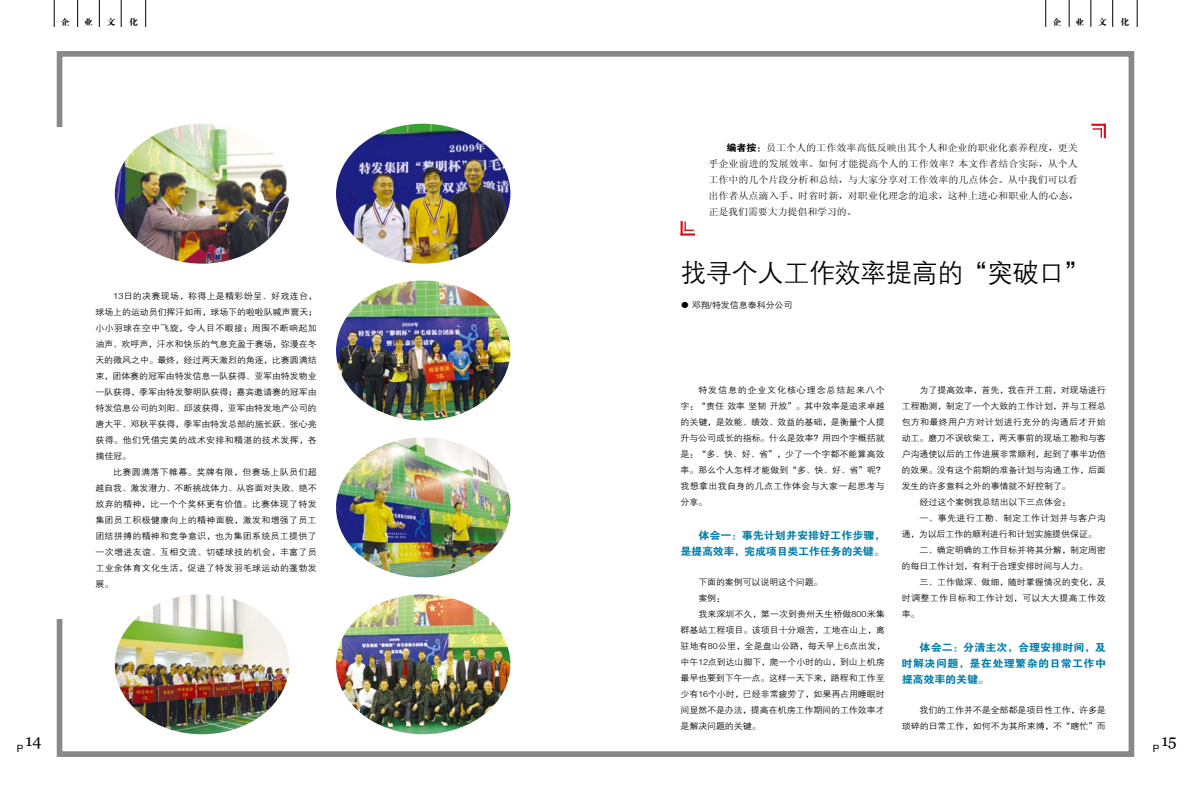
<style>
.page{position:relative;width:1191px;height:808px;background:#fff}
.page>*{position:absolute;margin:0;border:0;box-sizing:border-box;transform-origin:0 0}
.t1{font:26px "FZZDXJW GB1 0";letter-spacing:-.01em;color:#000}
.t2{font:16px "Georgia";color:#000}
.t3{font:10.4px/16px "FZDHTJW GB1 0";letter-spacing:.005em;color:#007fab;text-align:justify;scale:1.05 1}
.t4{font:10.4px/16px "FZDHTJW GB1 0";letter-spacing:-.02em;color:#007fab;text-align:right;scale:1.05 1}
.t5{font:9.5px/16px "Sim Sun";letter-spacing:.005em;color:#000;text-align:justify;scale:1.05 1}
.t6{font:8.6px/16px "FZZDXJW GB1 0";letter-spacing:-.005em;color:#000;text-align:justify;scale:1.05 1}
.t7{font:8.6px "FZZDXJW GB1 0";letter-spacing:.035em;color:#000;scale:1.05 1}
.t8{font:8.6px "FZZDXJW GB1 0";letter-spacing:.04em;color:#000;scale:1.05 1}
.t9{font:8.6px "FZZDXJW GB1 0";letter-spacing:.045em;color:#000;scale:1.05 1}
.t10{font:8.6px "FZDBSJW GB1 0";color:#000;scale:1.05 1}
.s1{font-family:"FZDHTJW GB1 0"}
</style>
<div class="page">
<div style="left:57px;top:51px;width:1077px;height:706px;border:6px solid #898989"></div>
<div style="left:36px;top:128px;width:42px;height:491px;background:#fff"></div>
<img style="left:115px;top:124px;width:174px;height:140px">
<img style="left:336px;top:124px;width:174px;height:140px">
<img style="left:336px;top:437px;width:174px;height:140px">
<img style="left:115px;top:594px;width:174px;height:140px">
<img style="left:336px;top:594px;width:174px;height:140px">
<img style="left:336px;top:281px;width:174px;height:139px">
<svg style="left:1091px;top:124px;width:15px;height:14px"></svg>
<hr style="left:680px;top:233px;width:15px;height:3px;background:#d90b18">
<svg style="left:680px;top:221px;width:14px;height:15px"></svg>
<svg style="left:54px;top:0;width:1px;height:27px"></svg>
<svg style="left:77px;top:0;width:1px;height:27px"></svg>
<svg style="left:99px;top:0;width:1px;height:27px"></svg>
<svg style="left:121px;top:0;width:1px;height:27px"></svg>
<svg style="left:145px;top:0;width:1px;height:27px"></svg>
<svg style="left:1045px;top:0;width:1px;height:27px"></svg>
<svg style="left:1068px;top:0;width:1px;height:27px"></svg>
<svg style="left:1090px;top:0;width:1px;height:27px"></svg>
<svg style="left:1112px;top:0;width:1px;height:27px"></svg>
<svg style="left:1136px;top:0;width:1px;height:27px"></svg>
<p class="t10" style="left:61px;top:18px;width:10px">企</p>
<p class="t10" style="left:84px;top:18px;width:10px">业</p>
<p class="t10" style="left:106px;top:18px;width:10px">文</p>
<p class="t10" style="left:129px;top:18px;width:10px">化</p>
<p class="t6" style="left:95px;top:288px;width:213px;text-indent:18px">13日的决赛现场，称得上是精彩纷呈、好戏连台，球场上的运动员们挥汗如雨，球场下的啦啦队喊声震天；小小羽球在空中飞旋，令人目不暇接；周围不断响起加油声、欢呼声，汗水和快乐的气息充盈于赛场，弥漫在冬天的微风之中。最终，经过两天激烈的角逐，比赛圆满结束，团体赛的冠军由特发信息一队获得、亚军由特发物业一队获得，季军由特发黎明队获得；嘉宾邀请赛的冠军由特发信息公司的刘阳、邱波获得，亚军由特发地产公司的唐大平、邓秋平获得，季军由特发总部的施长跃、张心亮获得。他们凭借完美的战术安排和精湛的技术发挥，各摘佳冠。</p>
<p class="t6" style="left:95px;top:464px;width:212px;text-indent:18px">比赛圆满落下帷幕。奖牌有限，但赛场上队员们超越自我、激发潜力、不断挑战体力、从容面对失败、绝不放弃的精神，比一个个奖杯更有价值。比赛体现了特发集团员工积极健康向上的精神面貌，激发和增强了员工团结拼搏的精神和竞争意识，也为集团系统员工提供了一次增进友谊、互相交流、切磋球技的机会，丰富了员工业余体育文化生活，促进了特发羽毛球运动的蓬勃发展。</p>
<h2 class="t2" style="left:17px;top:731px;width:26px"><sub>P</sub>14</h2>
<p class="t10" style="left:1052px;top:18px;width:10px">企</p>
<p class="t10" style="left:1075px;top:18px;width:10px">业</p>
<p class="t10" style="left:1097px;top:18px;width:10px">文</p>
<p class="t10" style="left:1120px;top:18px;width:10px">化</p>
<p class="t5" style="left:708px;top:140px;width:354px;text-indent:18px"><span class="s1">编者按：</span>员工个人的工作效率高低反映出其个人和企业的职业化素养程度，更关乎企业前进的发展效率。如何才能提高个人的工作效率？本文作者结合实际，从个人工作中的几个片段分析和总结，与大家分享对工作效率的几点体会。从中我们可以看出作者从点滴入手、时省时新，对职业化理念的追求，这种上进心和职业人的心态，正是我们需要大力提倡和学习的。</p>
<h1 class="t1" style="left:680px;top:259px;width:411px">找寻个人工作效率提高的“突破口”</h1>
<p class="t6" style="left:680px;top:297px;width:108px">● 邓翔/特发信息泰科分公司</p>
<p class="t6" style="left:680px;top:382px;width:196px;text-indent:18px">特发信息的企业文化核心理念总结起来八个字：“责任效率坚韧开放”。其中效率是追求卓越的关键，是效能、绩效、效益的基础，是衡量个人提升与公司成长的指标。什么是效率？用四个字概括就是：“多、快、好、省”，少了一个字都不能算高效率。那么个人怎样才能做到“多、快、好、省”呢？我想拿出我自身的几点工作体会与大家一起思考与分享。</p>
<p class="t4" style="left:680px;top:528px;width:197px">体会一：事先计划并安排好工作步骤，<br>是提高效率，完成项目类工作任务的关键。</p>
<p class="t6" style="left:698px;top:574px;width:120px">下面的案例可以说明这个问题。</p>
<p class="t6" style="left:698px;top:590px;width:27px">案例：</p>
<p class="t6" style="left:698px;top:606px;width:179px">我来深圳不久，第一次到贵州天生桥做800米集</p>
<p class="t6" style="left:680px;top:622px;width:196px">群基站工程项目。该项目十分艰苦，工地在山上，离</p>
<p class="t6" style="left:680px;top:638px;width:196px">驻地有80公里，全是盘山公路，每天早上6点出发，</p>
<p class="t6" style="left:680px;top:654px;width:196px">中午12点到达山脚下，爬一个小时的山，到山上机房</p>
<p class="t6" style="left:680px;top:670px;width:196px">最早也要到下午一点。这样一天下来，路程和工作至</p>
<p class="t6" style="left:680px;top:686px;width:196px">少有16个小时，已经非常疲劳了，如果再占用睡眠时</p>
<p class="t6" style="left:680px;top:702px;width:196px">间显然不是办法，提高在机房工作期间的工作效率才</p>
<p class="t6" style="left:680px;top:718px;width:78px">是解决问题的关键。</p>
<p class="t6" style="left:919px;top:382px;width:179px">为了提高效率，首先，我在开工前，对现场进行</p>
<p class="t6" style="left:901px;top:398px;width:196px">工程勘测，制定了一个大致的工作计划，并与工程总</p>
<p class="t7" style="left:901px;top:417px;width:196px">包方和最终用户方对计划进行充分的沟通后才开始</p>
<p class="t6" style="left:901px;top:430px;width:196px">动工。磨刀不误砍柴工，两天事前的现场工勘和与客</p>
<p class="t6" style="left:901px;top:446px;width:196px">户沟通使以后的工作进展非常顺利，起到了事半功倍</p>
<p class="t6" style="left:901px;top:462px;width:196px">的效果。没有这个前期的准备计划与沟通工作，后面</p>
<p class="t6" style="left:901px;top:478px;width:163px">发生的许多意料之外的事情就不好控制了。</p>
<p class="t6" style="left:919px;top:494px;width:146px">经过这个案例我总结出以下三点体会：</p>
<p class="t9" style="left:919px;top:513px;width:179px">一、事先进行工勘、制定工作计划并与客户沟</p>
<p class="t6" style="left:901px;top:526px;width:187px">通，为以后工作的顺利进行和计划实施提供保证。</p>
<p class="t6" style="left:919px;top:542px;width:179px">二、确定明确的工作目标并将其分解，制定周密</p>
<p class="t6" style="left:901px;top:558px;width:179px">的每日工作计划，有利于合理安排时间与人力。</p>
<p class="t6" style="left:919px;top:574px;width:179px">三、工作做深、做细，随时掌握情况的变化，及</p>
<p class="t8" style="left:901px;top:593px;width:196px">时调整工作目标和工作计划，可以大大提高工作效</p>
<p class="t6" style="left:901px;top:606px;width:19px">率。</p>
<p class="t3" style="left:901px;top:640px;width:196px;text-indent:18px">体会二：分清主次，合理安排时间，及时解决问题，是在处理繁杂的日常工作中提高效率的关键。</p>
<p class="t6" style="left:901px;top:702px;width:196px;text-align:right">我们的工作并不是全部都是项目性工作，许多是<br>琐碎的日常工作，如何不为其所束缚，不“瞎忙”而</p>
<h2 class="t2" style="left:1152px;top:731px;width:25px"><sub>P</sub>15</h2>
</div>
